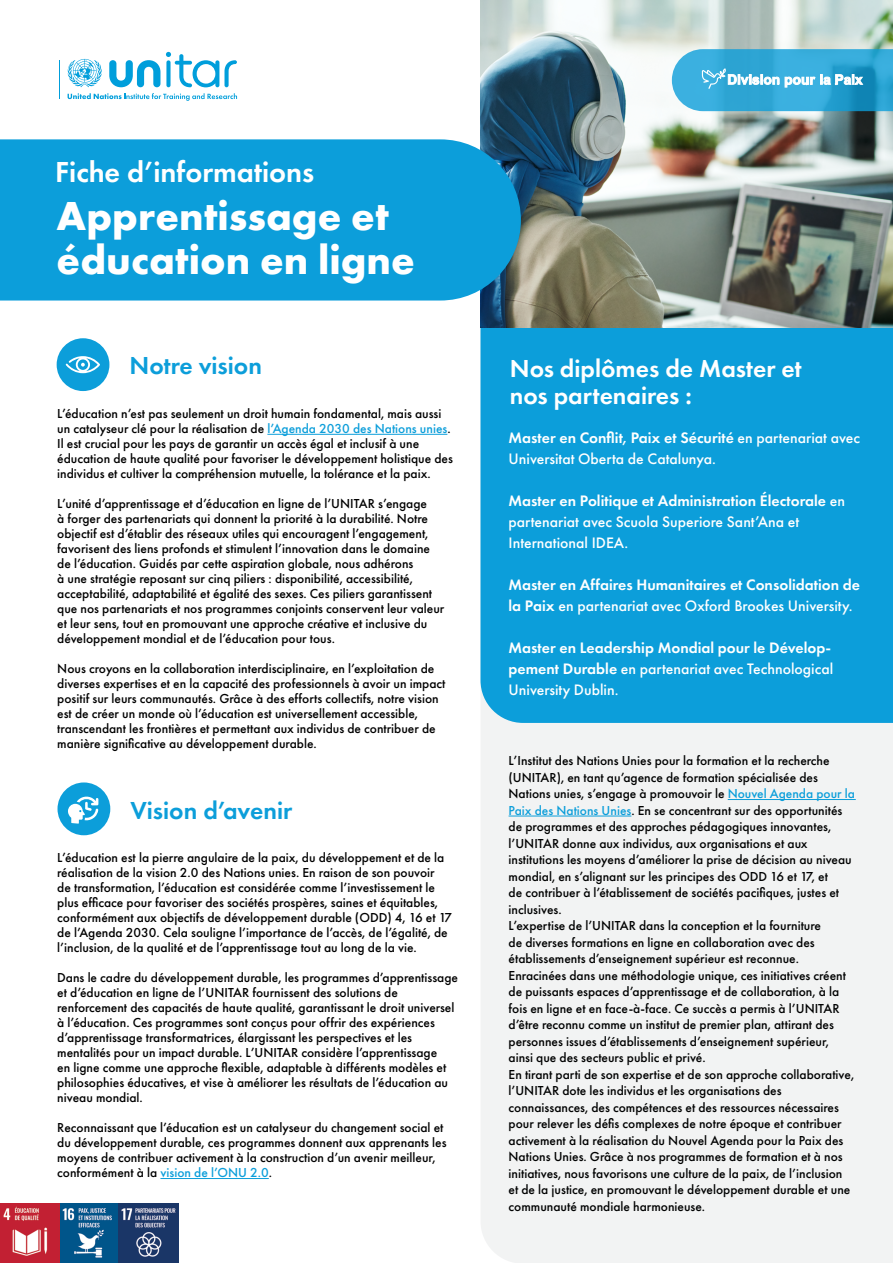
<style>
.page{position:relative;width:893px;height:1263px;background:#fff}
.page>*{position:absolute;margin:0;border:0;box-sizing:border-box;transform-origin:0 0}
.t1{font:700 42px/43.5px "Futura PT";color:#fff}
.t2{font:600 30px "Futura PT";color:#fff}
.t3{font:600 25.5px/27px "Futura PT";color:#fff}
.t4{font:600 25.5px "Futura PT";color:#0c9eda}
.t5{font:600 15.75px/21px "Futura PT";color:#fff}
.t6{font:500 15.75px/21px "Futura PT";color:#fff}
.t7{font:500 13.5px/15px "Futura PT";color:#000}
.t8{font:500 13.5px/16.5px "Futura PT";color:#000101}
.s1{color:#0c9eda}
.s2{font-weight:600}
.s3{font-weight:500}
</style>
<div class="page">
<div style="left:481px;top:723px;width:412px;height:540px;background:#f2f3f3"></div>
<div style="left:480px;top:328px;width:413px;height:395px;background:#0c9eda"></div>
<div style="left:57px;top:338px;width:52px;height:53px;background:#0c9eda;border-radius:50%"></div>
<div style="left:58px;top:782px;width:52px;height:53px;background:#0c9eda;border-radius:50%"></div>
<img style="left:480px;top:0;width:413px;height:328px">
<div style="left:0;top:139px;width:521px;height:161px;background:#0c9eda"></div>
<svg style="left:68px;top:796px;width:30px;height:28px"></svg>
<svg style="left:66px;top:356px;width:34px;height:17px"></svg>
<hr style="left:267px;top:434px;width:180px;height:1px;background:#0c9eda">
<hr style="left:160px;top:1178px;width:109px;height:1px;background:#0c9eda">
<hr style="left:728px;top:799px;width:128px;height:1px;background:#0c9eda">
<hr style="left:509px;top:816px;width:122px;height:1px;background:#0c9eda">
<svg style="left:672px;top:49px;width:221px;height:62px;background:#44afda"></svg>
<svg style="left:68px;top:93px;width:169px;height:8px"></svg>
<svg style="left:67px;top:59px;width:35px;height:28px"></svg>
<svg style="left:166px;top:52px;width:71px;height:35px"></svg>
<svg style="left:109px;top:60px;width:51px;height:27px"></svg>
<hr style="left:60px;top:60px;width:1px;height:39px;background:#009edb">
<img style="left:0;top:1203px;width:178px;height:60px">
<h2 class="t2" style="left:55px;top:154px;width:261px">Fiche d’informations</h2>
<h1 class="t1" style="left:57px;top:193px;width:360px">Apprentissage et éducation en ligne</h1>
<h3 class="t4" style="left:130px;top:349px;width:134px">Notre vision</h3>
<p class="t7" style="left:57px;top:406px;width:397px">L’éducation n’est pas seulement un droit humain fondamental, mais aussi un catalyseur clé pour la réalisation de <span class="s1">l’Agenda 2030 des Nations unies</span>.<br>Il est crucial pour les pays de garantir un accès égal et inclusif à une éducation de haute qualité pour favoriser le développement holistique des individus et cultiver la compréhension mutuelle, la tolérance et la paix.</p>
<p class="t7" style="left:57px;top:496px;width:389px">L’unité d’apprentissage et d’éducation en ligne de l’UNITAR s’engage<br>à forger des partenariats qui donnent la priorité à la durabilité. Notre objectif est d’établir des réseaux utiles qui encouragent l’engagement, favorisent des liens profonds et stimulent l’innovation dans le domaine de l’éducation. Guidés par cette aspiration globale, nous adhérons<br>à une stratégie reposant sur cinq piliers : disponibilité, accessibilité, acceptabilité, adaptabilité et égalité des sexes. Ces piliers garantissent que nos partenariats et nos programmes conjoints conservent leur valeur et leur sens, tout en promouvant une approche créative et inclusive du développement mondial et de l’éducation pour tous.</p>
<p class="t7" style="left:57px;top:661px;width:390px">Nous croyons en la collaboration interdisciplinaire, en l’exploitation de diverses expertises et en la capacité des professionnels à avoir un impact positif sur leurs communautés. Grâce à des efforts collectifs, notre vision est de créer un monde où l’éducation est universellement accessible, transcendant les frontières et permettant aux individus de contribuer de manière significative au développement durable.</p>
<h3 class="t4" style="left:130px;top:795px;width:163px">Vision d’avenir</h3>
<p class="t7" style="left:57px;top:850px;width:396px">L’éducation est la pierre angulaire de la paix, du développement et de la réalisation de la vision 2.0 des Nations unies. En raison de son pouvoir<br>de transformation, l’éducation est considérée comme l’investissement le plus efficace pour favoriser des sociétés prospères, saines et équitables, conformément aux objectifs de développement durable (ODD) 4, 16 et 17 de l’Agenda 2030. Cela souligne l’importance de l’accès, de l’égalité, de l’inclusion, de la qualité et de l’apprentissage tout au long de la vie.</p>
<p class="t7" style="left:57px;top:970px;width:402px">Dans le cadre du développement durable, les programmes d’apprentissage et d’éducation en ligne de l’UNITAR fournissent des solutions de renforcement des capacités de haute qualité, garantissant le droit universel à l’éducation. Ces programmes sont conçus pour offrir des expériences d’apprentissage transformatrices, élargissant les perspectives et les mentalités pour un impact durable. L’UNITAR considère l’apprentissage<br>en ligne comme une approche flexible, adaptable à différents modèles et philosophies éducatives, et vise à améliorer les résultats de l’éducation au niveau mondial.</p>
<p class="t7" style="left:57px;top:1120px;width:391px">Reconnaissant que l’éducation est un catalyseur du changement social et du développement durable, ces programmes donnent aux apprenants les moyens de contribuer activement à la construction d’un avenir meilleur, conformément à la <span class="s1">vision de l’ONU 2.0</span>.</p>
<h3 class="t3" style="left:510px;top:355px;width:293px">Nos diplômes de Master et nos partenaires :</h3>
<p class="t6" style="left:509px;top:427px;width:353px"><span class="s2">Master en Conflit, Paix et Sécurité</span> en partenariat avec<br>Universitat Oberta de Catalunya.</p>
<p class="t6" style="left:509px;top:490px;width:338px"><span class="s2">Master en Politique et Administration Électorale</span> en partenariat avec Scuola Superiore Sant’Ana et<br>International IDEA.</p>
<p class="t5" style="left:509px;top:574px;width:353px">Master en Affaires Humanitaires et Consolidation de la Paix <span class="s3">en partenariat avec Oxford Brookes University.</span></p>
<p class="t5" style="left:509px;top:637px;width:326px">Master en Leadership Mondial pour le Dévelop&shy;pement Durable <span class="s3">en partenariat avec Technological<br>University Dublin.</span></p>
<p class="t8" style="left:509px;top:752px;width:348px">L’Institut des Nations Unies pour la formation et la recherche (UNITAR), en tant qu’agence de formation spécialisée des Nations unies, s’engage à promouvoir le <span class="s1">Nouvel Agenda pour la Paix des Nations Unies</span>. En se concentrant sur des opportunités de programmes et des approches pédagogiques innovantes, l’UNITAR donne aux individus, aux organisations et aux institutions les moyens d’améliorer la prise de décision au niveau mondial, en s’alignant sur les principes des ODD 16 et 17, et<br>de contribuer à l’établissement de sociétés pacifiques, justes et inclusives.<br>L’expertise de l’UNITAR dans la conception et la fourniture<br>de diverses formations en ligne en collaboration avec des établissements d’enseignement supérieur est reconnue.<br>Enracinées dans une méthodologie unique, ces initiatives créent de puissants espaces d’apprentissage et de collaboration, à la fois en ligne et en face-à-face. Ce succès a permis à l’UNITAR d’être reconnu comme un institut de premier plan, attirant des personnes issues d’établissements d’enseignement supérieur, ainsi que des secteurs public et privé.<br>En tirant parti de son expertise et de son approche collaborative, l’UNITAR dote les individus et les organisations des connaissances, des compétences et des ressources nécessaires pour relever les défis complexes de notre époque et contribuer activement à la réalisation du Nouvel Agenda pour la Paix des Nations Unies. Grâce à nos programmes de formation et à nos initiatives, nous favorisons une culture de la paix, de l’inclusion et de la justice, en promouvant le développement durable et une communauté mondiale harmonieuse.</p>
</div>
